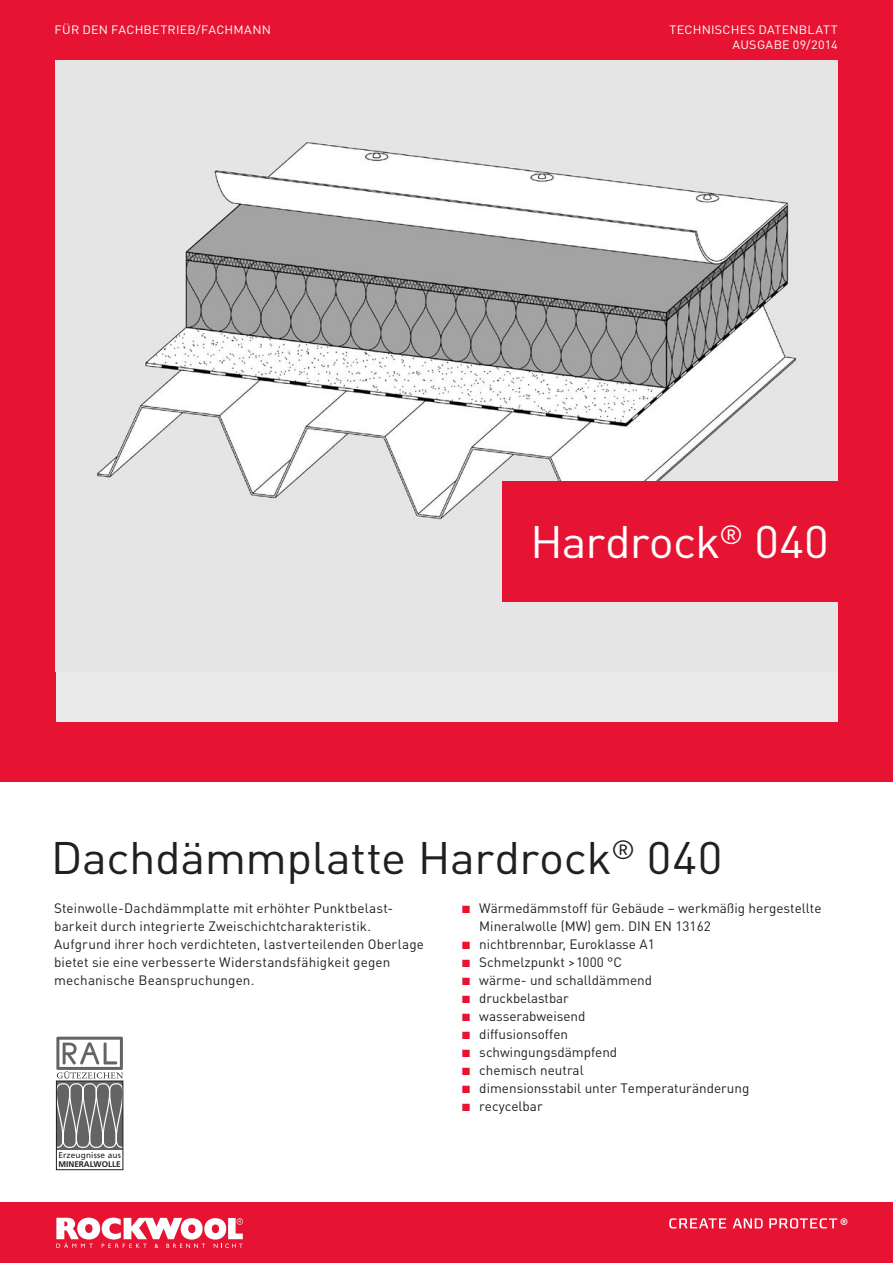
<style>
.page{position:relative;width:893px;height:1263px;background:#fff}
.page>*{position:absolute;margin:0;border:0;box-sizing:border-box;transform-origin:0 0}
.t1{font:45px "DIN Pro";letter-spacing:-.01em;color:#241f1f;scale:1.05 1}
.t2{font:45px "DIN Pro";letter-spacing:-.015em;color:#fff;scale:1.05 1}
.t3{font:13.5px/18px "DIN Pro";color:#241f1f}
.t4{font:12px/15px "DIN Pro";letter-spacing:.015em;color:#fff;text-align:right;scale:1.05 1}
.t5{font:700 9.3px "DIN";color:#fff}
.t6{font:8.25px "Frutiger";letter-spacing:.025em;color:#241f1f}
.t7{font:700 8.25px "Frutiger";color:#241f1f}
.s1{color:#e61432}
</style>
<div class="page">
<div style="left:0;top:0;width:893px;height:782px;background:#e61432"></div>
<div style="left:56px;top:60px;width:781px;height:662px;background:#ebeaea"></div>
<img style="left:95px;top:141px;width:742px;height:461px">
<div style="left:502px;top:481px;width:339px;height:120px;background:#e61432"></div>
<div style="left:0;top:1203px;width:893px;height:60px;background:#e61432"></div>
<svg style="left:56px;top:1217px;width:187px;height:31px"></svg>
<svg style="left:733px;top:1218px;width:30px;height:10px"></svg>
<svg style="left:769px;top:1218px;width:68px;height:11px"></svg>
<svg style="left:669px;top:1218px;width:57px;height:11px"></svg>
<div style="left:56px;top:1081px;width:67px;height:69px;background:#656365"></div>
<div style="left:56px;top:1081px;width:67px;height:89px;border:1px solid #241f1f"></div>
<svg style="left:56px;top:1037px;width:68px;height:111px"></svg>
<p class="t4" style="left:55px;top:22px;width:208px">FÜR DEN FACHBETRIEB/FACHMANN</p>
<p class="t4" style="left:670px;top:22px;width:162px">TECHNISCHES DATENBLATT<br>AUSGABE 09/2014</p>
<h1 class="t2" style="left:530px;top:512px;width:286px">Hardrock<sup>®</sup> 040</h1>
<h1 class="t1" style="left:51px;top:827px;width:641px">Dachdämmplatte Hardrock<sup>®</sup> 040</h1>
<p class="t3" style="left:54px;top:899px;width:371px">Steinwolle-Dachdämmplatte mit erhöhter Punktbelast&shy;barkeit durch integrierte Zweischichtcharakteristik.<br>Aufgrund ihrer hoch verdichteten, lastverteilenden Oberlage bietet sie eine verbesserte Widerstandsfähigkeit gegen mechanische Beanspruchungen.</p>
<p class="t3" style="left:479px;top:899px;width:344px;text-indent:-17px"><span class="s1">■</span> Wärmedämmstoff für Gebäude – werkmäßig hergestellte<br>Mineralwolle (MW) gem. DIN EN 13162</p>
<p class="t3" style="left:462px;top:935px;width:194px"><span class="s1">■</span> nichtbrennbar, Euroklasse A1</p>
<p class="t3" style="left:462px;top:953px;width:161px"><span class="s1">■</span> Schmelzpunkt &gt; 1000 °C</p>
<p class="t3" style="left:462px;top:971px;width:191px"><span class="s1">■</span> wärme- und schalldämmend</p>
<p class="t3" style="left:462px;top:989px;width:108px"><span class="s1">■</span> druckbelastbar</p>
<p class="t3" style="left:462px;top:1007px;width:125px"><span class="s1">■</span> wasserabweisend</p>
<p class="t3" style="left:462px;top:1025px;width:107px"><span class="s1">■</span> diffusionsoffen</p>
<p class="t3" style="left:462px;top:1043px;width:156px"><span class="s1">■</span> schwingungsdämpfend</p>
<p class="t3" style="left:462px;top:1061px;width:123px"><span class="s1">■</span> chemisch neutral</p>
<p class="t3" style="left:462px;top:1079px;width:289px"><span class="s1">■</span> dimensionsstabil unter Temperaturänderung</p>
<p class="t3" style="left:462px;top:1097px;width:82px"><span class="s1">■</span> recycelbar</p>
<p class="t6" style="left:58px;top:1151px;width:64px">Erzeugnisse aus</p>
<p class="t7" style="left:58px;top:1159px;width:64px">MINERALWOLLE</p>
<p class="t5" style="left:840px;top:1215px;width:9px">®</p>
</div>
